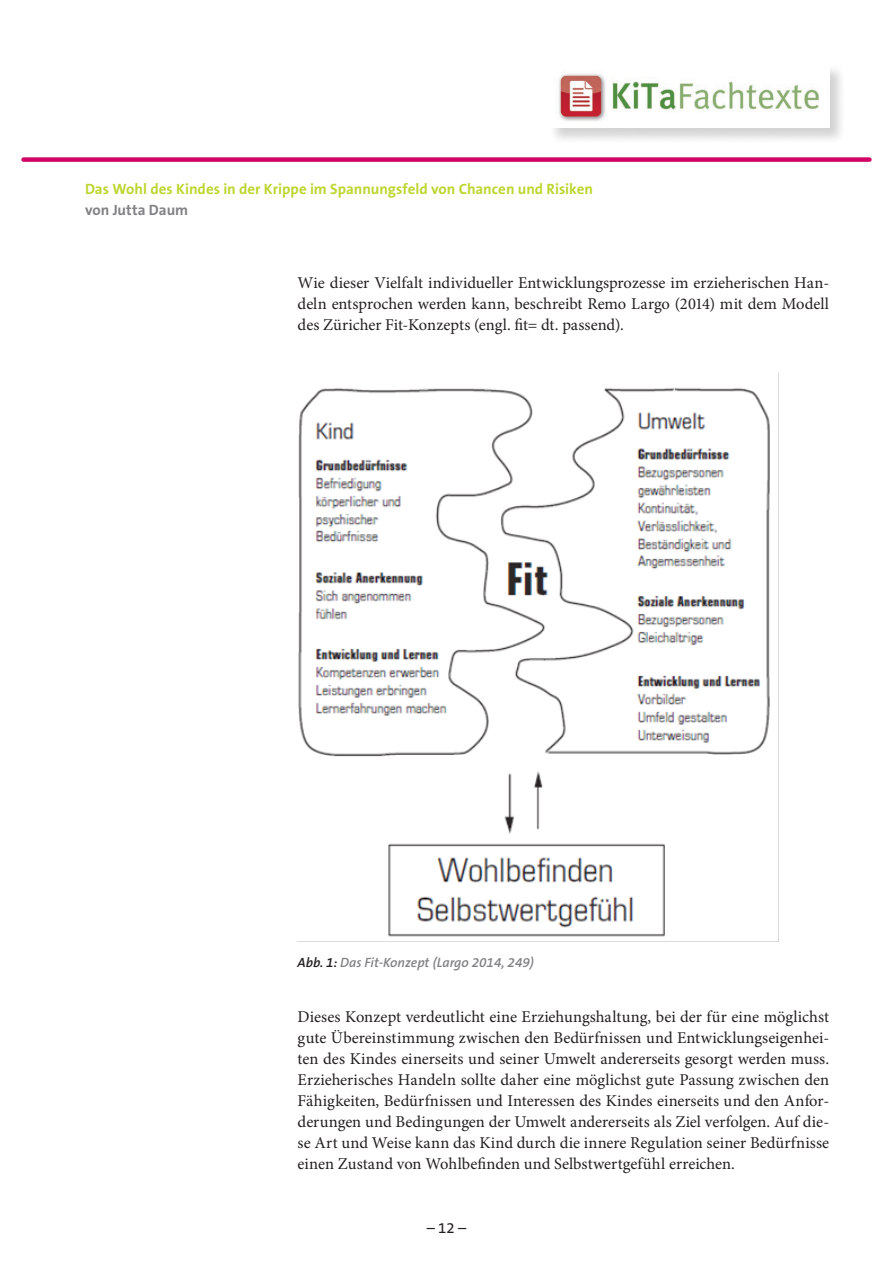
<style>
.page{position:relative;width:893px;height:1263px;background:#fff}
.page>*{position:absolute;margin:0;border:0;box-sizing:border-box;transform-origin:0 0}
.Studientext-Fließtex{font:16.5px/21px "Minion Pro";color:#231f20;text-align:justify}
.t1{font:700 15px "The Sans B7";color:#bed630}
.t2{font:700 15px "The Sans B7";color:#808285}
.t3{font:15px "The Sans B5 Plain";color:#231f20}
.Bildunterschrift{font:italic 600 13.5px "The Sans B6";color:#808285}
.s1{color:#231f20}
</style>
<div class="page">
<div style="left:24px;top:157px;width:845px;height:5px;background:#d10364"></div>
<div style="left:548px;top:63px;width:298px;height:82px;background:#231f20;opacity:.2"></div>
<img style="left:549px;top:64px;width:280px;height:64px">
<img style="left:298px;top:372px;width:481px;height:570px">
<p class="t1" style="left:85px;top:181px;width:509px">Das Wohl des Kindes in der Krippe im Spannungsfeld von Chancen und Risiken</p>
<p class="t2" style="left:85px;top:202px;width:105px">von Jutta Daum</p>
<p class="Studientext-Fließtex" style="left:298px;top:273px;width:533px">Wie dieser Vielfalt individueller Entwicklungsprozesse im erzieherischen Han&shy;deln entsprochen werden kann, beschreibt Remo Largo (2014) mit dem Modell des Züricher Fit-Konzepts (engl. fit= dt. passend).</p>
<p class="Bildunterschrift" style="left:298px;top:955px;width:238px"><span class="s1">Abb. 1:</span> Das Fit-Konzept (Largo 2014, 249)</p>
<p class="Studientext-Fließtex" style="left:298px;top:1006px;width:533px">Dieses Konzept verdeutlicht eine Erziehungshaltung, bei der für eine möglichst gute Übereinstimmung zwischen den Bedürfnissen und Entwicklungseigenhei&shy;ten des Kindes einerseits und seiner Umwelt andererseits gesorgt werden muss.<br>Erzieherisches Handeln sollte daher eine möglichst gute Passung zwischen den Fähigkeiten, Bedürfnissen und Interessen des Kindes einerseits und den Anfor&shy;derungen und Bedingungen der Umwelt andererseits als Ziel verfolgen. Auf die&shy;se Art und Weise kann das Kind durch die innere Regulation seiner Bedürfnisse einen Zustand von Wohlbefinden und Selbstwertgefühl erreichen.</p>
<p class="t3" style="left:427px;top:1219px;width:41px">– 12 –</p>
</div>
